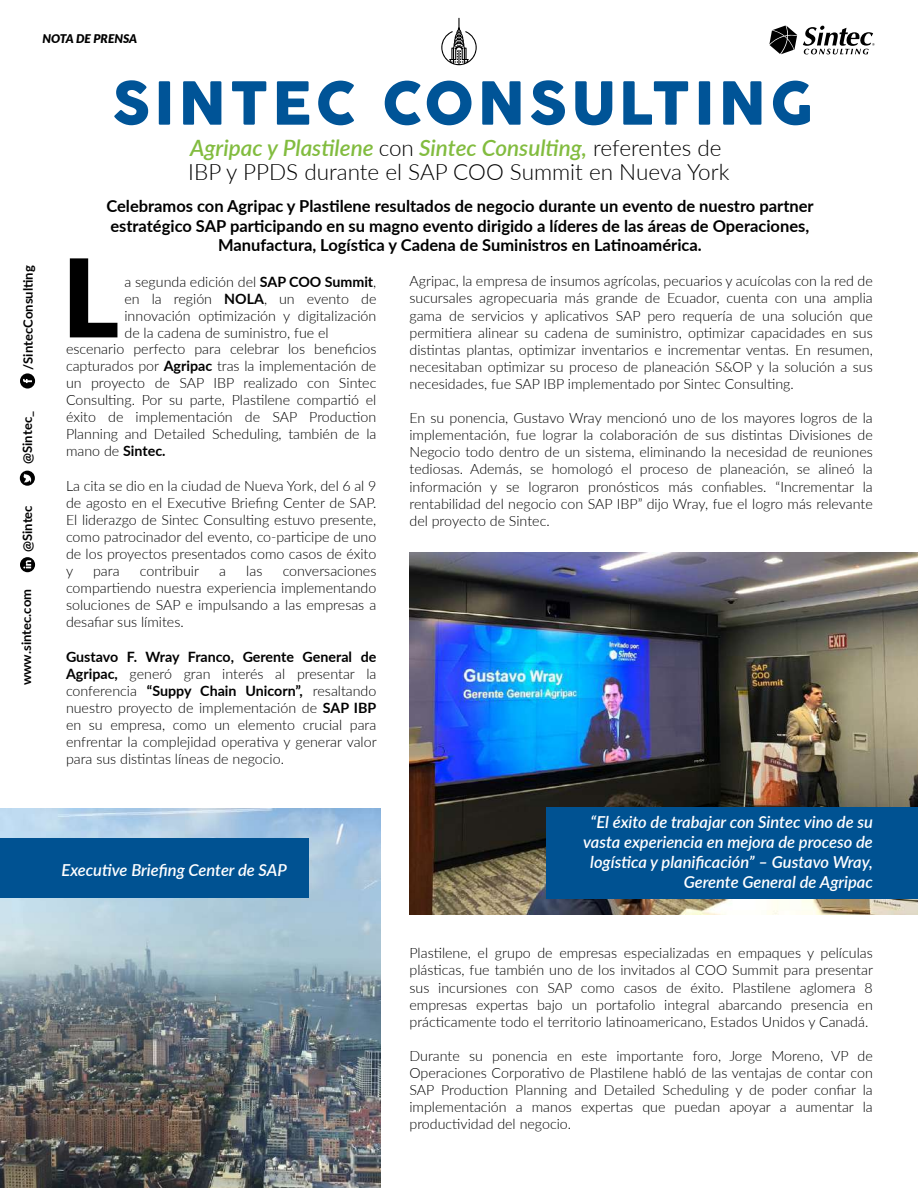
<style>
.page{position:relative;width:918px;height:1188px;background:#fff}
.page>*{position:absolute;margin:0;border:0;box-sizing:border-box;transform-origin:0 0}
.t1{font:900 108.45px "Lato";color:#000}
.t2{font:58.5px "COCOGOOSE";letter-spacing:.06em;color:#005497}
.t3{font:300 22.5px/24px "Lato";color:#000}
.t4{font:700 16.5px/19.8px "Lato";color:#000;text-align:center}
.t5{font:italic 600 16.5px/19.8px "Lato";color:#fff;text-align:right}
.t6{font:300 14.25px/17.1px "Lato";color:#000;text-align:justify}
.t7{font:700 14.25px "Lato";color:#000}
.t8{font:700 13.05px "Lato";color:#000}
.t9{font:italic 900 12px "Lato";color:#000}
.s1{font-weight:600;font-style:italic;color:#82bc3f}
.s2{font-weight:700}
.s3{font-weight:300}
</style>
<div class="page">
<img style="left:0;top:808px;width:381px;height:380px">
<img style="left:410px;top:552px;width:508px;height:363px">
<div style="left:546px;top:807px;width:372px;height:91px;background:#005292"></div>
<div style="left:0;top:838px;width:309px;height:60px;background:#005292"></div>
<svg style="left:20px;top:373px;width:15px;height:16px"></svg>
<svg style="left:20px;top:471px;width:15px;height:15px"></svg>
<svg style="left:20px;top:557px;width:15px;height:15px"></svg>
<svg style="left:769px;top:26px;width:28px;height:28px"></svg>
<svg style="left:803px;top:26px;width:72px;height:28px"></svg>
<svg style="left:441px;top:18px;width:36px;height:47px"></svg>
<p class="t9" style="left:42px;top:29px;width:96px">NOTA DE PRENSA</p>
<h2 class="t2" style="left:112px;top:59px;width:703px">SINTEC CONSULTING</h2>
<h3 class="t3" style="left:188px;top:135px;width:543px"><span class="s1">Agripac y Plastilene</span> con <span class="s1">Sintec Consulting,</span> referentes de<br>IBP y PPDS durante el SAP COO Summit en Nueva York</h3>
<p class="t8" style="left:18px;top:370px;width:106px;rotate:-90deg">/SintecConsulting</p>
<p class="t8" style="left:18px;top:464px;width:54px;rotate:-90deg">@Sintec_</p>
<p class="t8" style="left:18px;top:552px;width:48px;rotate:-90deg">@Sintec</p>
<p class="t8" style="left:17px;top:685px;width:98px;rotate:-90deg">www.sintec.com</p>
<p class="t4" style="left:106px;top:195px;width:709px">Celebramos con Agripac y Plastilene resultados de negocio durante un evento de nuestro partner estratégico SAP participando en su magno evento dirigido a líderes de las áreas de Operaciones,<br>Manufactura, Logística y Cadena de Suministros en Latinoamérica.</p>
<h1 class="t1" style="left:62px;top:216px;width:58px">L</h1>
<p class="t6" style="left:124px;top:272px;width:253px">a segunda edición del <span class="s2">SAP COO Summit</span>,</p>
<p class="t6" style="left:124px;top:290px;width:253px">en la región <span class="s2">NOLA</span>, un evento de</p>
<p class="t6" style="left:124px;top:307px;width:253px">innovación optimización y digitalización</p>
<p class="t6" style="left:124px;top:324px;width:206px">de la cadena de suministro, fue el</p>
<p class="t6" style="left:66px;top:340px;width:312px">escenario perfecto para celebrar los beneficios</p>
<p class="t6" style="left:66px;top:357px;width:312px">capturados por <span class="s2">Agripac</span> tras la implementación de</p>
<p class="t6" style="left:66px;top:374px;width:312px">un proyecto de SAP IBP realizado con Sintec</p>
<p class="t6" style="left:66px;top:391px;width:312px">Consulting. Por su parte, Plastilene compartió el</p>
<p class="t6" style="left:66px;top:408px;width:312px">éxito de implementación de SAP Production</p>
<p class="t6" style="left:66px;top:425px;width:312px">Planning and Detailed Scheduling, también de la</p>
<p class="t7" style="left:66px;top:441px;width:101px"><span class="s3">mano de</span> Sintec.</p>
<p class="t6" style="left:66px;top:476px;width:312px">La cita se dio en la ciudad de Nueva York, del 6 al 9 de agosto en el Executive Briefing Center de SAP.<br>El liderazgo de Sintec Consulting estuvo presente, como patrocinador del evento, co-participe de uno de los proyectos presentados como casos de éxito y</p>
<p class="t6" style="left:93px;top:562px;width:28px">para</p>
<p class="t6" style="left:140px;top:562px;width:61px">contribuir</p>
<p class="t6" style="left:219px;top:562px;width:8px">a</p>
<p class="t6" style="left:246px;top:562px;width:18px">las</p>
<p class="t6" style="left:66px;top:562px;width:312px;text-indent:217px">conversaciones compartiendo nuestra experiencia implementando soluciones de SAP e impulsando a las empresas a desafiar sus límites.</p>
<p class="t6" style="left:66px;top:647px;width:312px"><span class="s2">Gustavo F. Wray Franco, Gerente General de Agripac,</span> generó gran interés al presentar la conferencia <span class="s2">“Suppy Chain Unicorn”,</span> resaltando nuestro proyecto de implementación de <span class="s2">SAP IBP </span>en su empresa, como un elemento crucial para enfrentar la complejidad operativa y generar valor para sus distintas líneas de negocio.</p>
<p class="t5" style="left:62px;top:860px;width:227px">Executive Briefing Center de SAP</p>
<p class="t6" style="left:410px;top:272px;width:465px">Agripac, la empresa de insumos agrícolas, pecuarios y acuícolas con la red de sucursales agropecuaria más grande de Ecuador, cuenta con una amplia gama de servicios y aplicativos SAP pero requería de una solución que permitiera alinear su cadena de suministro, optimizar capacidades en sus distintas plantas, optimizar inventarios e incrementar ventas. En resumen, necesitaban optimizar su proceso de planeación S&amp;OP y la solución a sus necesidades, fue SAP IBP implementado por Sintec Consulting.</p>
<p class="t6" style="left:410px;top:409px;width:465px">En su ponencia, Gustavo Wray mencionó uno de los mayores logros de la implementación, fue lograr la colaboración de sus distintas Divisiones de Negocio todo dentro de un sistema, eliminando la necesidad de reuniones tediosas. Además, se homologó el proceso de planeación, se alineó la información y se lograron pronósticos más confiables. “Incrementar la rentabilidad del negocio con SAP IBP” dijo Wray, fue el logro más relevante del proyecto de Sintec.</p>
<p class="t5" style="left:583px;top:812px;width:291px">“El éxito de trabajar con Sintec vino de su vasta experiencia en mejora de proceso de logística y planificación” – Gustavo Wray, Gerente General de Agripac</p>
<p class="t6" style="left:410px;top:944px;width:465px">Plastilene, el grupo de empresas especializadas en empaques y películas plásticas, fue también uno de los invitados al COO Summit para presentar sus incursiones con SAP como casos de éxito. Plastilene aglomera 8 empresas expertas bajo un portafolio integral abarcando presencia en prácticamente todo el territorio latinoamericano, Estados Unidos y Canadá.</p>
<p class="t6" style="left:410px;top:1047px;width:465px">Durante su ponencia en este importante foro, Jorge Moreno, VP de Operaciones Corporativo de Plastilene habló de las ventajas de contar con SAP Production Planning and Detailed Scheduling y de poder confiar la implementación a manos expertas que puedan apoyar a aumentar la productividad del negocio.</p>
</div>
